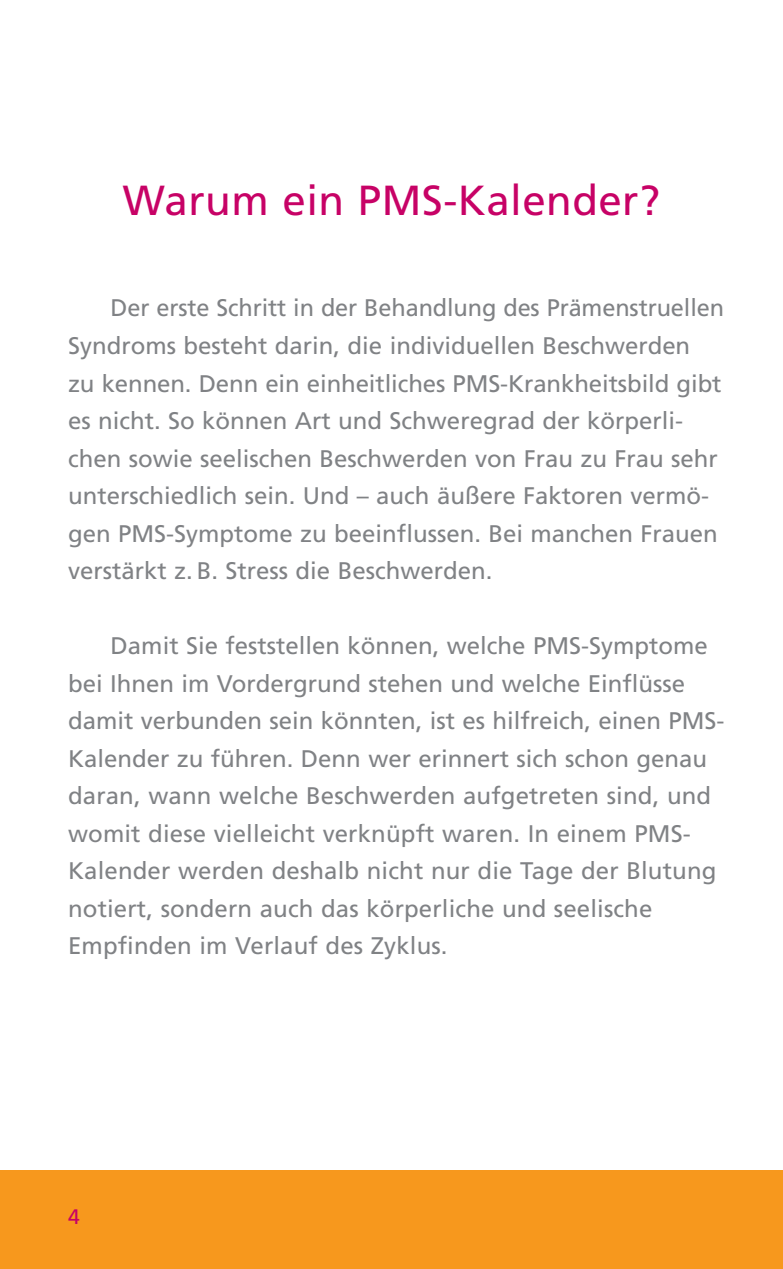
<style>
.page{position:relative;width:783px;height:1269px;background:#fff}
.page>*{position:absolute;margin:0;border:0;box-sizing:border-box;transform-origin:0 0}
.t1{font:42px "Frutiger";letter-spacing:.01em;color:#c70266}
.t2{font:24px/37.5px "Frutiger";color:#808285}
.t3{font:21px "Frutiger";color:#c70266}
</style>
<div class="page">
<div style="left:0;top:1170px;width:782px;height:99px;background:#f7981d"></div>
<h1 class="t1" style="left:123px;top:184px;width:538px">Warum ein PMS-Kalender?</h1>
<p class="t2" style="left:68px;top:291px;width:657px;text-indent:43px">Der erste Schritt in der Behandlung des Prämenstru el len Syndroms besteht darin, die individuellen Beschwer den<br>zu kennen. Denn ein einheitliches PMS-Krankheitsbild gibt es nicht. So können Art und Schweregrad der körperli&shy;chen sowie seelischen Beschwerden von Frau zu Frau sehr unterschiedlich sein. Und – auch äußere Faktoren vermö&shy;gen PMS-Symptome zu beeinflussen. Bei manchen Frauen verstärkt z. B. Stress die Beschwerden.</p>
<p class="t2" style="left:68px;top:629px;width:658px;text-indent:43px">Damit Sie feststellen können, welche PMS-Symptome bei Ihnen im Vordergrund stehen und welche Einflüsse damit verbunden sein könnten, ist es hilfreich, einen PMS-Kalender zu führen. Denn wer erinnert sich schon genau daran, wann welche Beschwerden aufgetreten sind, und womit diese vielleicht verknüpft waren. In einem PMS-Kalender werden deshalb nicht nur die Tage der Blutung notiert, sondern auch das körperliche und seelische Empfinden im Verlauf des Zyklus.</p>
<p class="t3" style="left:68px;top:1208px;width:13px">4</p>
</div>
